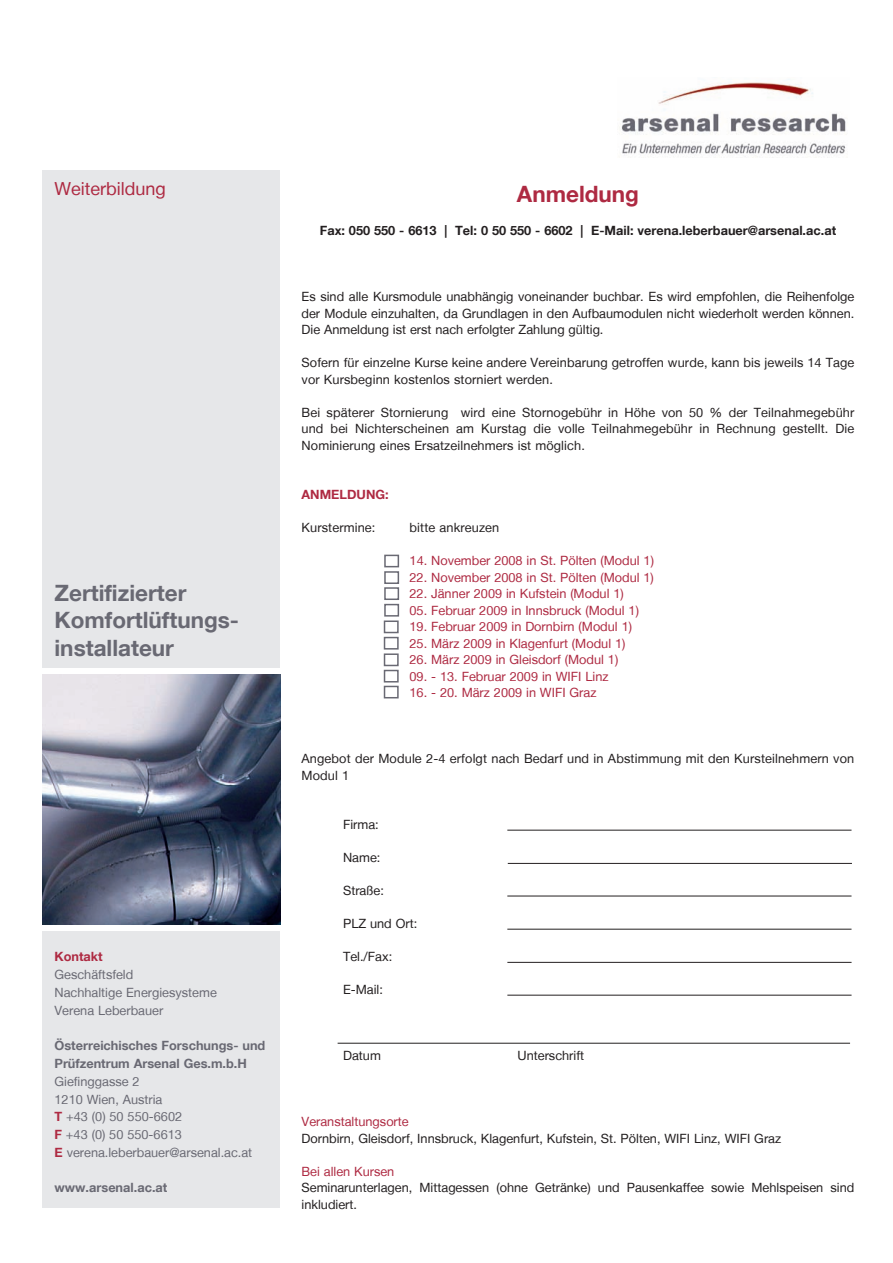
<style>
.page{position:relative;width:893px;height:1263px;background:#fff}
.page>*{position:absolute;margin:0;border:0;box-sizing:border-box;transform-origin:0 0}
.t1{font:700 22.5px/27.5px "Helvetica Neue LT Com";color:#696973}
.t2{font:700 22.5px "Helvetica Neue LT Com";color:#ae2a42}
.t3{font:18px "Helvetica Neue LT";color:#ae2a42}
.t4{font:12.75px/16.5px "Helvetica Neue LT";letter-spacing:.01em;color:#231f20}
.t5{font:12.75px "Helvetica Neue LT";color:#ae2a42}
.t6{font:12.75px/17.7px "Helvetica Neue LT";color:#696973}
.t7{font:700 12.75px/17.7px "Helvetica Neue LT Com";color:#696973}
.t8{font:700 12.75px "Helvetica Neue LT Com";color:#231f20}
.t9{font:700 12.75px "Helvetica Neue LT Com";color:#ae2a42}
.s1{font-family:"Helvetica Neue LT Com";font-weight:700;color:#ae2a42}
</style>
<div class="page">
<img style="left:619px;top:79px;width:227px;height:79px">
<div style="left:43px;top:170px;width:237px;height:498px;background:#e6e7e9"></div>
<div style="left:43px;top:931px;width:237px;height:277px;background:#e6e7e9"></div>
<img style="left:43px;top:674px;width:237px;height:251px">
<hr style="left:507px;top:830px;width:344px;height:1px;background:#231f20">
<hr style="left:508px;top:863px;width:344px;height:1px;background:#231f20">
<hr style="left:507px;top:896px;width:344px;height:1px;background:#231f20">
<hr style="left:507px;top:929px;width:344px;height:1px;background:#231f20">
<hr style="left:507px;top:962px;width:344px;height:1px;background:#231f20">
<hr style="left:507px;top:995px;width:344px;height:1px;background:#231f20">
<hr style="left:338px;top:1043px;width:512px;height:1px;background:#231f20">
<div style="left:384px;top:571px;width:15px;height:13px;border:2px solid #696973"></div>
<div style="left:384px;top:555px;width:15px;height:12px;border:2px solid #696973"></div>
<div style="left:384px;top:587px;width:15px;height:13px;border:2px solid #696973"></div>
<div style="left:384px;top:604px;width:15px;height:13px;border:2px solid #696973"></div>
<div style="left:384px;top:620px;width:15px;height:13px;border:2px solid #696973"></div>
<div style="left:384px;top:653px;width:15px;height:13px;border:2px solid #696973"></div>
<div style="left:384px;top:637px;width:15px;height:12px;border:2px solid #696973"></div>
<div style="left:384px;top:686px;width:15px;height:12px;border:2px solid #696973"></div>
<div style="left:384px;top:670px;width:15px;height:12px;border:2px solid #696973"></div>
<h2 class="t3" style="left:55px;top:178px;width:113px">Weiterbildung</h2>
<h1 class="t1" style="left:55px;top:578px;width:186px">Zertifizierter<br>Komfortlüftungs&shy;installateur</h1>
<p class="t9" style="left:55px;top:949px;width:50px">Kontakt</p>
<p class="t6" style="left:55px;top:965px;width:164px">Geschäftsfeld<br>Nachhaltige Energiesysteme<br>Verena Leberbauer</p>
<p class="t7" style="left:55px;top:1036px;width:212px">Österreichisches Forschungs- und<br>Prüfzentrum Arsenal Ges.m.b.H</p>
<p class="t6" style="left:55px;top:1072px;width:199px">Giefinggasse 2<br>1210 Wien, Austria<br><span class="s1">T</span> +43 (0) 50 550-6602<br><span class="s1">F</span> +43 (0) 50 550-6613<br><span class="s1">E</span> verena.leberbauer@arsenal.ac.at</p>
<p class="t7" style="left:55px;top:1179px;width:114px">www.arsenal.ac.at</p>
<h1 class="t2" style="left:517px;top:180px;width:124px">Anmeldung</h1>
<p class="t8" style="left:320px;top:223px;width:518px">Fax: 050 550 - 6613 | Tel: 0 50 550 - 6602 | E-Mail: verena.leberbauer@arsenal.ac.at</p>
<p class="t4" style="left:302px;top:288px;width:554px;text-align:justify">Es sind alle Kursmodule unabhängig voneinander buchbar. Es wird empfohlen, die Reihenfolge der Module einzuhalten, da Grundlagen in den Aufbaumodulen nicht wiederholt werden können.<br>Die Anmeldung ist erst nach erfolgter Zahlung gültig.</p>
<p class="t4" style="left:302px;top:354px;width:554px">Sofern für einzelne Kurse keine andere Ver-ein- barung getroffen wurde, kann bis jeweils 14 Tage vor Kursbeginn kostenlos storniert werden.</p>
<p class="t4" style="left:302px;top:404px;width:554px;text-align:justify">Bei späterer Stornierung wird eine Storno-gebühr in Höhe von 50 % der Teil- nahme-ge-bühr und bei Nichterscheinen am Kurstag die volle Teilnahmegebühr in Rechnung gestellt. Die Nominierung eines Ersatzeilnehmers ist möglich.</p>
<p class="t9" style="left:302px;top:487px;width:89px">ANMELDUNG:</p>
<p class="t4" style="left:302px;top:519px;width:75px">Kurstermine:</p>
<p class="t4" style="left:410px;top:519px;width:91px">bitte ankreuzen</p>
<p class="t5" style="left:410px;top:553px;width:246px">14. November 2008 in St. Pölten (Modul 1)</p>
<p class="t5" style="left:410px;top:570px;width:246px">22. November 2008 in St. Pölten (Modul 1)</p>
<p class="t5" style="left:410px;top:586px;width:216px">22. Jänner 2009 in Kufstein (Modul 1)</p>
<p class="t5" style="left:410px;top:603px;width:231px">05. Februar 2009 in Innsbruck (Modul 1)</p>
<p class="t5" style="left:410px;top:619px;width:224px">19. Februar 2009 in Dornbirn (Modul 1)</p>
<p class="t5" style="left:410px;top:636px;width:217px">25. März 2009 in Klagenfurt (Modul 1)</p>
<p class="t5" style="left:410px;top:652px;width:210px">26. März 2009 in Gleisdorf (Modul 1)</p>
<p class="t5" style="left:410px;top:669px;width:201px">09. - 13. Februar 2009 in WIFI Linz</p>
<p class="t5" style="left:410px;top:685px;width:188px">16. - 20. März 2009 in WIFI Graz</p>
<p class="t4" style="left:302px;top:750px;width:554px">Angebot der Module 2-4 erfolgt nach Bedarf und in Abstimmung mit den Kursteilnehmern von<br>Modul 1</p>
<p class="t4" style="left:343px;top:816px;width:37px">Firma:</p>
<p class="t4" style="left:343px;top:849px;width:39px">Name:</p>
<p class="t4" style="left:343px;top:882px;width:42px">Straße:</p>
<p class="t4" style="left:343px;top:915px;width:76px">PLZ und Ort:</p>
<p class="t4" style="left:343px;top:948px;width:51px">Tel./Fax:</p>
<p class="t4" style="left:343px;top:981px;width:41px">E-Mail:</p>
<p class="t4" style="left:343px;top:1047px;width:39px">Datum</p>
<p class="t4" style="left:518px;top:1047px;width:68px">Unterschrift</p>
<p class="t5" style="left:302px;top:1114px;width:109px">Veranstaltungsorte</p>
<p class="t4" style="left:302px;top:1130px;width:481px">Dornbirn, Gleisdorf, Innsbruck, Klagenfurt, Kufstein, St. Pölten, WIFI Linz, WIFI Graz</p>
<p class="t5" style="left:302px;top:1164px;width:94px">Bei allen Kursen</p>
<p class="t4" style="left:302px;top:1179px;width:554px">Seminarunterlagen, Mittagessen (ohne Getränke) und Pausenkaffee sowie Mehlspeisen sind inkludiert.</p>
</div>
